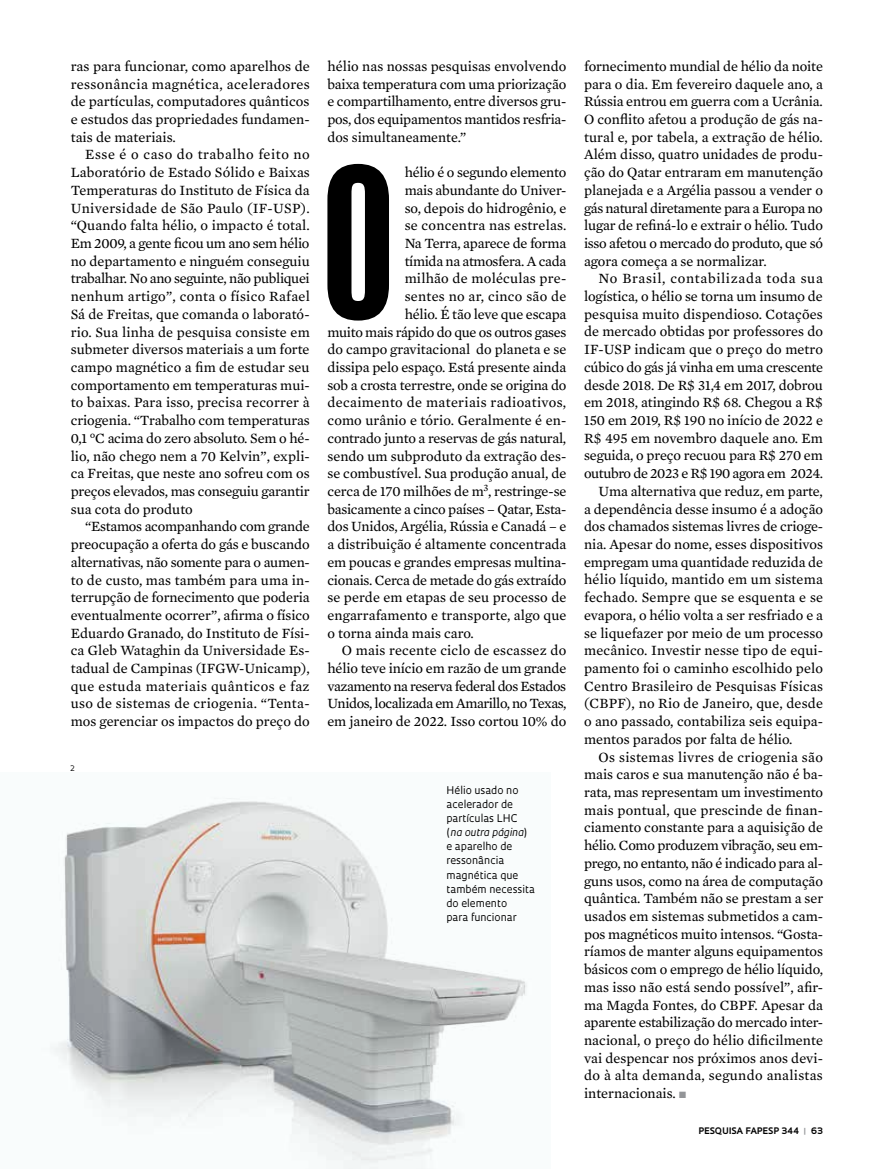
<style>
.page{position:relative;width:885px;height:1169px;background:#fff}
.page>*{position:absolute;margin:0;border:0;box-sizing:border-box;transform-origin:0 0}
.t1{font:195.45px "Swiss 924 BT Regular B";color:#000}
.t2{font:14.4px/17.7px "Mercury Text G2";letter-spacing:-.005em;color:#000;text-align:justify}
.t3{font:14.4px "Mercury Text G2";letter-spacing:.015em;color:#000}
.t4{font:14.4px "Mercury Text G2";letter-spacing:-.03em;color:#000}
.t5{font:14.4px "Mercury Text G2";letter-spacing:-.025em;color:#000}
.t6{font:14.4px "Mercury Text G2";letter-spacing:.025em;color:#000}
.t7{font:14.4px "Mercury Text G2";letter-spacing:.02em;color:#000}
.t8{font:14.4px "Mercury Text G2";letter-spacing:.045em;color:#000}
.t9{font:10.35px/14.1px "Oculum";color:#000}
.t10{font:700 8.7px "Oculum";letter-spacing:.015em;color:#000}
.t11{font:7.35px "Oculum";color:#000}
.s1{font-style:italic}
.s2{color:#939598}
</style>
<div class="page">
<svg style="left:50px;top:798px;width:477px;height:370px"></svg>
<p class="t2" style="left:71px;top:56px;width:241px">ras para funcionar, como aparelhos de ressonância magnética, aceleradores de partículas, computadores quânticos e estudos das propriedades fundamen&shy;tais de materiais.</p>
<p class="t2" style="left:71px;top:145px;width:241px;text-indent:14px">Esse é o caso do trabalho feito no Laboratório de Estado Sólido e Baixas Temperaturas do Instituto de Física da Universidade de São Paulo (IF-USP). “Quando falta hélio, o impacto é total.<br>Em 2009, a gente ficou um ano sem hélio no departamento e ninguém conseguiu trabalhar. No ano seguinte, não publiquei nenhum artigo”, conta o físico Rafael Sá de Freitas, que comanda o laborató&shy;rio. Sua linha de pesquisa consiste em submeter diversos materiais a um forte campo magnético a fim de estudar seu comportamento em temperaturas mui&shy;to baixas. Para isso, precisa recorrer à criogenia. “Trabalho com temperaturas 0,1 °C acima do zero absoluto. Sem o hé&shy;lio, não chego nem a 70 Kelvin”, expli&shy;ca Freitas, que neste ano sofreu com os preços elevados, mas conseguiu garantir sua cota do produto</p>
<p class="t2" style="left:71px;top:517px;width:241px;text-indent:14px">“Estamos acompanhando com grande preocupação a oferta do gás e buscando alternativas, não somente para o aumen&shy;to de custo, mas também para uma in&shy;terrupção de fornecimento que poderia eventualmente ocorrer”, afirma o físico Eduardo Granado, do Instituto de Físi&shy;ca Gleb Wataghin da Universidade Es&shy;tadual de Campinas (IFGW-Unicamp), que estuda materiais quânticos e faz uso de sistemas de criogenia. “Tenta&shy;mos gerenciar os impactos do preço do</p>
<p class="t11" style="left:70px;top:763px;width:6px">2</p>
<p class="t2" style="left:327px;top:56px;width:240px">hélio nas nossas pesquisas envolvendo baixa temperatura com uma priorização e compartilhamento, entre diversos gru&shy;pos, dos equipamentos mantidos resfria&shy;dos simultaneamente.”</p>
<h1 class="t1" style="left:322px;top:126px;width:75px">O</h1>
<p class="t2" style="left:405px;top:163px;width:163px">hélio é o segundo elemento</p>
<p class="t2" style="left:405px;top:180px;width:163px">mais abundante do Univer-</p>
<p class="t2" style="left:405px;top:198px;width:163px">so, depois do hidrogênio, e</p>
<p class="t3" style="left:405px;top:215px;width:163px">se concentra nas estrelas.</p>
<p class="t2" style="left:405px;top:233px;width:163px">Na Terra, aparece de forma</p>
<p class="t5" style="left:405px;top:250px;width:163px">tímida na atmosfera. A cada</p>
<p class="t3" style="left:405px;top:268px;width:163px">milhão de moléculas pre-</p>
<p class="t7" style="left:405px;top:286px;width:163px">sentes no ar, cinco são de</p>
<p class="t2" style="left:405px;top:304px;width:163px">hélio. É tão leve que escapa</p>
<p class="t5" style="left:327px;top:321px;width:240px">muito mais rápido do que os outros gases</p>
<p class="t2" style="left:327px;top:340px;width:240px">do campo gravitacional do planeta e se</p>
<p class="t2" style="left:327px;top:357px;width:240px">dissipa pelo espaço. Está presente ainda</p>
<p class="t2" style="left:327px;top:375px;width:241px">sob a crosta terrestre, onde se origina do</p>
<p class="t6" style="left:327px;top:392px;width:240px">decaimento de materiais radioativos,</p>
<p class="t2" style="left:327px;top:410px;width:240px">como urânio e tório. Geralmente é en-</p>
<p class="t2" style="left:327px;top:428px;width:240px">contrado junto a reservas de gás natural,</p>
<p class="t2" style="left:327px;top:446px;width:240px">sendo um subproduto da extração des-</p>
<p class="t2" style="left:327px;top:464px;width:241px">se combustível. Sua produção anual, de</p>
<p class="t2" style="left:327px;top:481px;width:240px">cerca de 170 milhões de m<sup>3</sup>, restringe-se</p>
<p class="t2" style="left:327px;top:499px;width:240px">basicamente a cinco países – Qatar, Esta-</p>
<p class="t2" style="left:327px;top:517px;width:241px">dos Unidos, Argélia, Rússia e Canadá – e</p>
<p class="t2" style="left:327px;top:534px;width:240px">a distribuição é altamente concentrada</p>
<p class="t2" style="left:327px;top:552px;width:240px">em poucas e grandes empresas multina-</p>
<p class="t2" style="left:327px;top:570px;width:240px">cionais. Cerca de metade do gás extraído</p>
<p class="t2" style="left:327px;top:588px;width:241px">se perde em etapas de seu processo de</p>
<p class="t2" style="left:327px;top:605px;width:241px">engarrafamento e transporte, algo que</p>
<p class="t2" style="left:327px;top:623px;width:148px">o torna ainda mais caro.</p>
<p class="t3" style="left:342px;top:640px;width:226px">O mais recente ciclo de escassez do</p>
<p class="t2" style="left:327px;top:658px;width:240px">hélio teve início em razão de um grande</p>
<p class="t4" style="left:327px;top:675px;width:240px">vazamento na reserva federal dos Estados</p>
<p class="t4" style="left:327px;top:693px;width:241px">Unidos, localizada em Amarillo, no Texas,</p>
<p class="t2" style="left:327px;top:711px;width:240px">em janeiro de 2022. Isso cortou 10% do</p>
<p class="t9" style="left:446px;top:782px;width:90px">Hélio usado no acelerador de partículas LHC (<span class="s1">na outra página</span>) e aparelho de ressonância magnética que também necessita do elemento<br>para funcionar</p>
<p class="t2" style="left:584px;top:56px;width:240px">fornecimento mundial de hélio da noite para o dia. Em fevereiro daquele ano, a Rússia entrou em guerra com a Ucrânia.<br>O conflito afetou a produção de gás na&shy;tural e, por tabela, a extração de hélio.<br>Além disso, quatro unidades de produ&shy;ção do Qatar entraram em manutenção planejada e a Argélia passou a vender o gás natural diretamente para a Europa no lugar de refiná-lo e extrair o hélio. Tudo isso afetou o mercado do produto, que só agora começa a se normalizar.</p>
<p class="t8" style="left:598px;top:268px;width:226px">No Brasil, contabilizada toda sua</p>
<p class="t2" style="left:584px;top:287px;width:240px">logística, o hélio se torna um insumo de</p>
<p class="t2" style="left:584px;top:304px;width:240px">pesquisa muito dispendioso. Cotações</p>
<p class="t2" style="left:584px;top:322px;width:240px">de mercado obtidas por professores do</p>
<p class="t2" style="left:584px;top:340px;width:240px">IF-USP indicam que o preço do metro</p>
<p class="t2" style="left:584px;top:357px;width:241px">cúbico do gás já vinha em uma crescente</p>
<p class="t2" style="left:584px;top:375px;width:240px">desde 2018. De R$ 31,4 em 2017, dobrou</p>
<p class="t2" style="left:584px;top:393px;width:240px">em 2018, atingindo R$ 68. Chegou a R$</p>
<p class="t2" style="left:584px;top:410px;width:240px">150 em 2019, R$ 190 no início de 2022 e</p>
<p class="t2" style="left:584px;top:428px;width:240px">R$ 495 em novembro daquele ano. Em</p>
<p class="t2" style="left:584px;top:446px;width:240px">seguida, o preço recuou para R$ 270 em</p>
<p class="t4" style="left:584px;top:463px;width:241px">outubro de 2023 e R$ 190 agora em 2024.</p>
<p class="t2" style="left:598px;top:481px;width:226px">Uma alternativa que reduz, em parte,</p>
<p class="t2" style="left:584px;top:499px;width:240px">a dependência desse insumo é a adoção</p>
<p class="t2" style="left:584px;top:517px;width:240px">dos chamados sistemas livres de crioge-</p>
<p class="t2" style="left:584px;top:534px;width:240px">nia. Apesar do nome, esses dispositivos</p>
<p class="t2" style="left:584px;top:552px;width:241px">empregam uma quantidade reduzida de</p>
<p class="t3" style="left:584px;top:569px;width:240px">hélio líquido, mantido em um sistema</p>
<p class="t3" style="left:584px;top:587px;width:241px">fechado. Sempre que se esquenta e se</p>
<p class="t2" style="left:584px;top:605px;width:241px">evapora, o hélio volta a ser resfriado e a</p>
<p class="t2" style="left:584px;top:623px;width:240px">se liquefazer por meio de um processo</p>
<p class="t2" style="left:584px;top:641px;width:240px">mecânico. Investir nesse tipo de equi-</p>
<p class="t2" style="left:584px;top:658px;width:240px">pamento foi o caminho escolhido pelo</p>
<p class="t2" style="left:584px;top:676px;width:241px">Centro Brasileiro de Pesquisas Físicas</p>
<p class="t2" style="left:584px;top:694px;width:240px">(CBPF), no Rio de Janeiro, que, desde</p>
<p class="t2" style="left:584px;top:711px;width:240px">o ano passado, contabiliza seis equipa-</p>
<p class="t2" style="left:584px;top:729px;width:210px">mentos parados por falta de hélio.</p>
<p class="t6" style="left:598px;top:746px;width:226px">Os sistemas livres de criogenia são</p>
<p class="t2" style="left:584px;top:765px;width:240px">mais caros e sua manutenção não é ba-</p>
<p class="t2" style="left:584px;top:782px;width:241px">rata, mas representam um investimento</p>
<p class="t3" style="left:584px;top:799px;width:240px">mais pontual, que prescinde de finan-</p>
<p class="t2" style="left:584px;top:818px;width:240px">ciamento constante para a aquisição de</p>
<p class="t2" style="left:584px;top:835px;width:240px">hélio. Como produzem vibração, seu em-</p>
<p class="t5" style="left:584px;top:852px;width:240px">prego, no entanto, não é indicado para al-</p>
<p class="t2" style="left:584px;top:871px;width:240px">guns usos, como na área de computação</p>
<p class="t2" style="left:584px;top:889px;width:241px">quântica. Também não se prestam a ser</p>
<p class="t2" style="left:584px;top:906px;width:240px">usados em sistemas submetidos a cam-</p>
<p class="t2" style="left:584px;top:924px;width:240px">pos magnéticos muito intensos. “Gosta-</p>
<p class="t2" style="left:584px;top:942px;width:240px">ríamos de manter alguns equipamentos</p>
<p class="t2" style="left:584px;top:959px;width:240px">básicos com o emprego de hélio líquido,</p>
<p class="t2" style="left:584px;top:977px;width:240px">mas isso não está sendo possível”, afir-</p>
<p class="t2" style="left:584px;top:995px;width:240px">ma Magda Fontes, do CBPF. Apesar da</p>
<p class="t2" style="left:584px;top:1012px;width:240px">aparente estabilização do mercado inter-</p>
<p class="t2" style="left:584px;top:1030px;width:240px">nacional, o preço do hélio dificilmente</p>
<p class="t2" style="left:584px;top:1048px;width:240px">vai despencar nos próximos anos devi-</p>
<p class="t7" style="left:584px;top:1065px;width:240px">do à alta demanda, segundo analistas</p>
<p class="t2" style="left:584px;top:1083px;width:103px">internacionais. <span class="s2">■</span></p>
<p class="t10" style="left:698px;top:1124px;width:126px">PESQUISA FAPESP 344 <span class="s2">|</span> 63</p>
</div>
